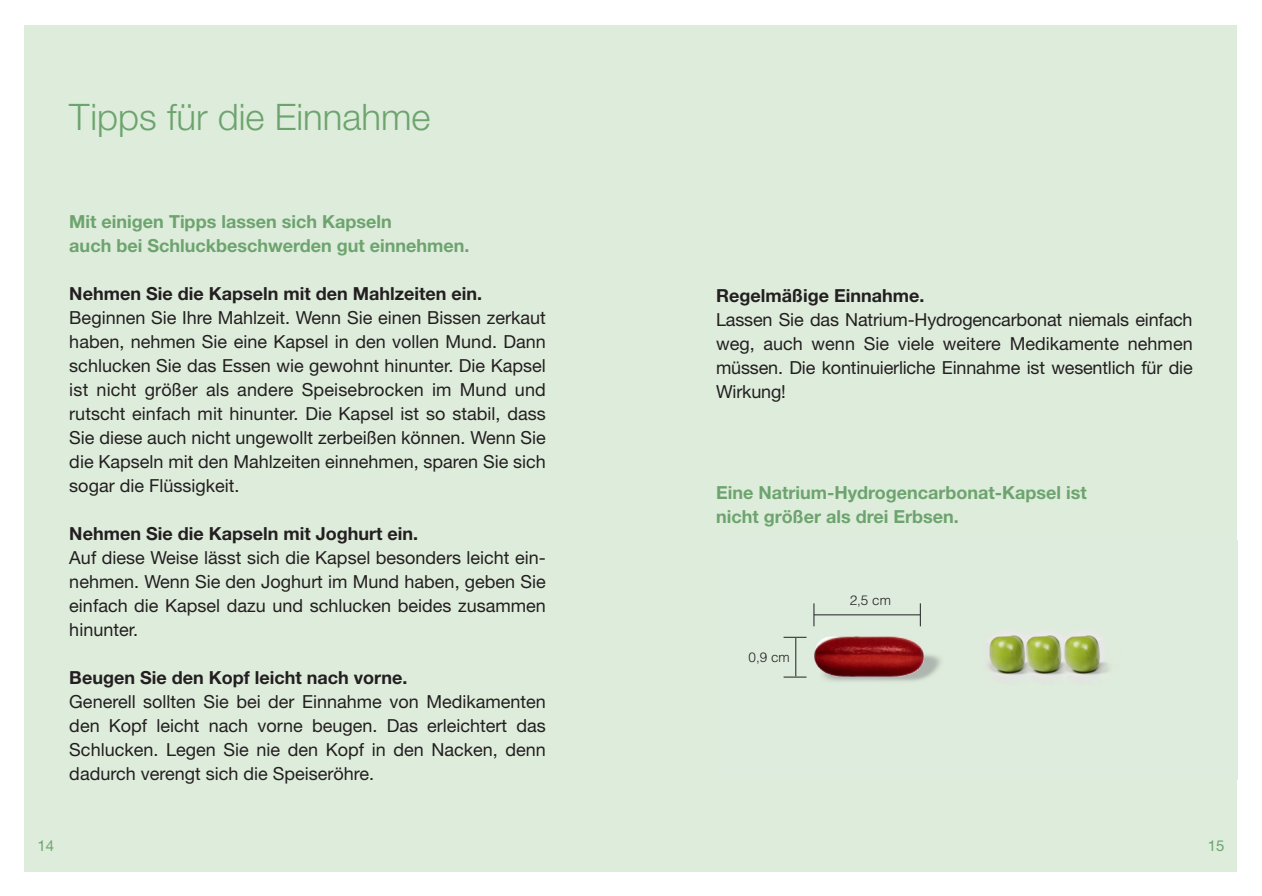
<style>
.page{position:relative;width:1262px;height:896px;background:#fff}
.page>*{position:absolute;margin:0;border:0;box-sizing:border-box;transform-origin:0 0}
.t1{font:300 36.6px "Helvetica Neue";color:#6da46e}
.t2{font:18px/24px "Helvetica Neue";color:#231f20;text-align:justify}
.t3{font:700 18px/24px "Helvetica Neue";color:#6da46e}
.t4{font:700 18px "Helvetica Neue";color:#231f20}
.t5{font:15px "Helvetica Neue";color:#6da46e}
.t6{font:300 13.5px "Helvetica LT Std";color:#231f20}
</style>
<div class="page">
<div style="left:25px;top:25px;width:1211px;height:846px;background:#deecdc"></div>
<img style="left:783px;top:540px;width:455px;height:239px">
<hr style="left:813px;top:614px;width:107px;height:1px;background:#231f20">
<svg style="left:813px;top:603px;width:1px;height:23px"></svg>
<svg style="left:919px;top:603px;width:1px;height:23px"></svg>
<hr style="left:795px;top:638px;width:1px;height:38px;background:#231f20">
<svg style="left:783px;top:636px;width:23px;height:1px"></svg>
<svg style="left:783px;top:676px;width:23px;height:1px"></svg>
<h1 class="t1" style="left:69px;top:95px;width:363px">Tipps für die Einnahme</h1>
<p class="t3" style="left:69px;top:209px;width:401px">Mit einigen Tipps lassen sich Kapseln<br>auch bei Schluckbeschwerden gut einnehmen.</p>
<p class="t4" style="left:69px;top:282px;width:414px">Nehmen Sie die Kapseln mit den Mahlzeiten ein.</p>
<p class="t2" style="left:69px;top:305px;width:478px">Beginnen Sie Ihre Mahlzeit. Wenn Sie einen Bissen zerkaut haben, nehmen Sie eine Kapsel in den vollen Mund. Dann schlucken Sie das Essen wie gewohnt hinunter. Die Kapsel ist nicht größer als andere Speisebrocken im Mund und rutscht einfach mit hinunter. Die Kapsel ist so stabil, dass Sie diese auch nicht ungewollt zerbeißen können. Wenn Sie die Kapseln mit den Mahlzeiten einnehmen, sparen Sie sich sogar die Flüssigkeit.</p>
<p class="t4" style="left:69px;top:522px;width:350px">Nehmen Sie die Kapseln mit Joghurt ein.</p>
<p class="t2" style="left:69px;top:545px;width:478px">Auf diese Weise lässt sich die Kapsel besonders leicht ein&shy;nehmen. Wenn Sie den Joghurt im Mund haben, geben Sie einfach die Kapsel dazu und schlucken beides zusammen hinunter.</p>
<p class="t4" style="left:69px;top:666px;width:340px">Beugen Sie den Kopf leicht nach vorne.</p>
<p class="t2" style="left:69px;top:689px;width:478px">Generell sollten Sie bei der Einnahme von Medikamenten den Kopf leicht nach vorne beugen. Das erleichtert das Schlucken. Legen Sie nie den Kopf in den Nacken, denn dadurch verengt sich die Speiseröhre.</p>
<p class="t5" style="left:37px;top:836px;width:18px">14</p>
<p class="t4" style="left:716px;top:284px;width:210px">Regelmäßige Einnahme.</p>
<p class="t2" style="left:716px;top:307px;width:478px">Lassen Sie das Natrium-Hydrogencarbonat niemals einfach weg, auch wenn Sie viele weitere Medikamente nehmen müssen. Die kontinuierliche Einnahme ist wesentlich für die Wirkung!</p>
<p class="t3" style="left:716px;top:480px;width:372px">Eine Natrium-Hydrogencarbonat-Kapsel ist nicht größer als drei Erbsen.</p>
<p class="t6" style="left:748px;top:648px;width:43px">0,9 cm</p>
<p class="t6" style="left:849px;top:592px;width:43px">2,5 cm</p>
<p class="t5" style="left:1207px;top:836px;width:18px">15</p>
</div>
